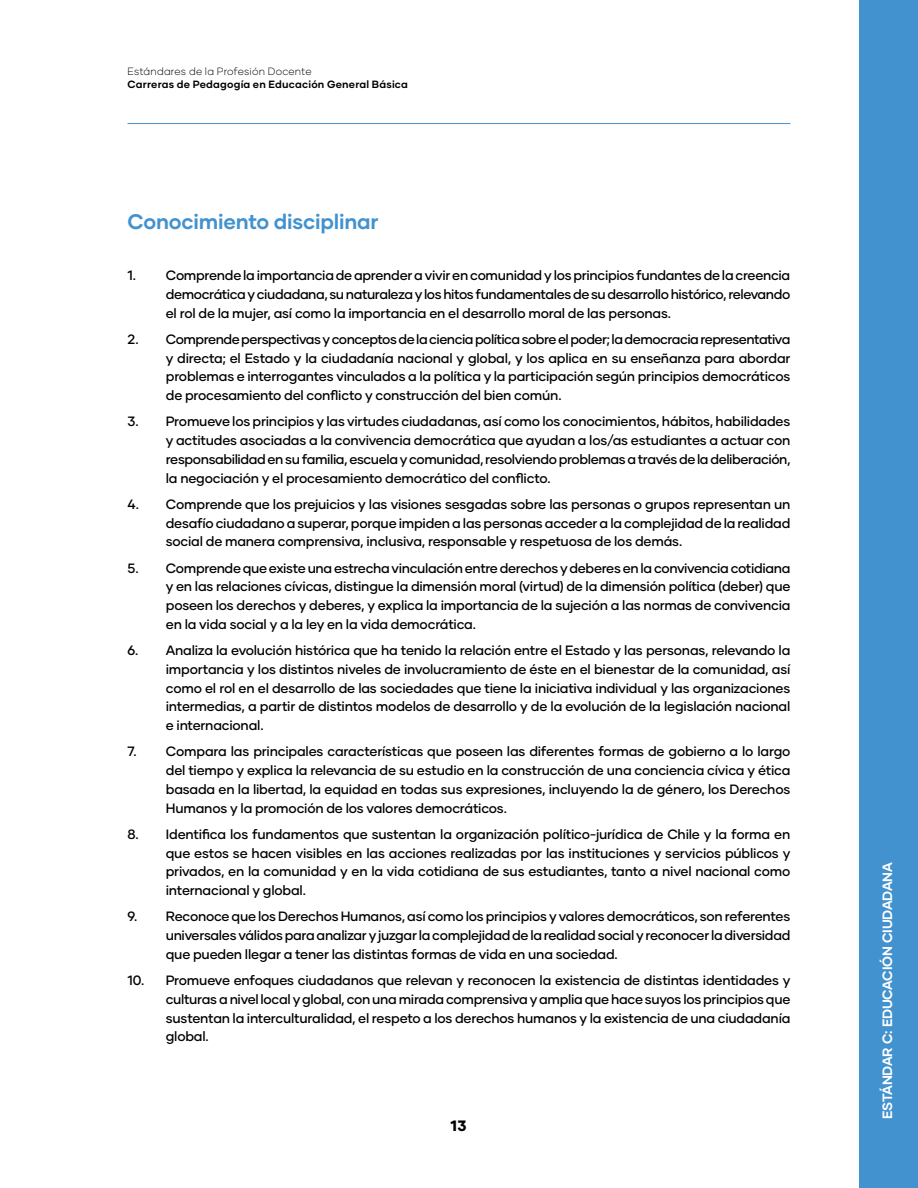
<style>
.page{position:relative;width:918px;height:1188px;background:#fff}
.page>*{position:absolute;margin:0;border:0;box-sizing:border-box;transform-origin:0 0}
.t1{font:700 21px "Gilmer";letter-spacing:-.01em;color:#4292cf}
.t2{font:800 15px "Gilmer";color:#000}
.t3{font:500 13.5px/18.8px "Gilmer";letter-spacing:-.015em;color:#000;text-align:justify}
.t4{font:700 13.5px "Gilmer";letter-spacing:-.01em;color:#fff}
.t5{font:700 10.5px "Gilmer";letter-spacing:.02em;color:#000}
.t6{font:300 10.5px "Gilmer";letter-spacing:.015em;color:#000}
</style>
<div class="page">
<hr style="left:128px;top:123px;width:662px;height:1px;background:#4292cf">
<div style="left:859px;top:0;width:59px;height:1188px;background:#4292cf"></div>
<p class="t6" style="left:128px;top:64px;width:186px">Estándares de la Profesión Docente</p>
<p class="t5" style="left:128px;top:78px;width:282px">Carreras de Pedagogía en Educación General Básica</p>
<h1 class="t1" style="left:128px;top:209px;width:253px">Conocimiento disciplinar</h1>
<p class="t3" style="left:166px;top:266px;width:626px;text-indent:-38px">1. Comprende la importancia de aprender a vivir en comunidad y los principios fundantes de la creencia democrática y ciudadana, su naturaleza y los hitos fundamentales de su desarrollo histórico, relevando el rol de la mujer, así como la importancia en el desarrollo moral de las personas.</p>
<p class="t3" style="left:166px;top:330px;width:626px;text-indent:-38px">2. Comprende perspectivas y conceptos de la ciencia política sobre el poder; la democracia representativa y directa; el Estado y la ciudadanía nacional y global, y los aplica en su enseñanza para abordar problemas e interrogantes vinculados a la política y la participación según principios democráticos de procesamiento del conflicto y construcción del bien común.</p>
<p class="t3" style="left:166px;top:412px;width:626px;text-indent:-38px">3. Promueve los principios y las virtudes ciudadanas, así como los conocimientos, hábitos, habilidades y actitudes asociadas a la convivencia democrática que ayudan a los/as estudiantes a actuar con responsabilidad en su familia, escuela y comunidad, resolviendo problemas a través de la deliberación, la negociación y el procesamiento democrático del conflicto.</p>
<p class="t3" style="left:166px;top:495px;width:626px;text-indent:-38px">4. Comprende que los prejuicios y las visiones sesgadas sobre las personas o grupos representan un desafío ciudadano a superar, porque impiden a las personas acceder a la complejidad de la realidad social de manera comprensiva, inclusiva, responsable y respetuosa de los demás.</p>
<p class="t3" style="left:166px;top:558px;width:626px;text-indent:-38px">5. Comprende que existe una estrecha vinculación entre derechos y deberes en la convivencia cotidiana y en las relaciones cívicas, distingue la dimensión moral (virtud) de la dimensión política (deber) que poseen los derechos y deberes, y explica la importancia de la sujeción a las normas de convivencia en la vida social y a la ley en la vida democrática.</p>
<p class="t3" style="left:166px;top:641px;width:626px;text-indent:-38px">6. Analiza la evolución histórica que ha tenido la relación entre el Estado y las personas, relevando la importancia y los distintos niveles de involucramiento de éste en el bienestar de la comunidad, así como el rol en el desarrollo de las sociedades que tiene la iniciativa individual y las organizaciones intermedias, a partir de distintos modelos de desarrollo y de la evolución de la legislación nacional e internacional.</p>
<p class="t3" style="left:166px;top:742px;width:626px;text-indent:-38px">7. Compara las principales características que poseen las diferentes formas de gobierno a lo largo del tiempo y explica la relevancia de su estudio en la construcción de una conciencia cívica y ética basada en la libertad, la equidad en todas sus expresiones, incluyendo la de género, los Derechos Humanos y la promoción de los valores democráticos.</p>
<p class="t3" style="left:166px;top:825px;width:626px;text-indent:-38px">8. Identifica los fundamentos que sustentan la organización político-jurídica de Chile y la forma en que estos se hacen visibles en las acciones realizadas por las instituciones y servicios públicos y privados, en la comunidad y en la vida cotidiana de sus estudiantes, tanto a nivel nacional como internacional y global.</p>
<p class="t3" style="left:166px;top:907px;width:626px;text-indent:-38px">9. Reconoce que los Derechos Humanos, así como los principios y valores democráticos, son referentes universales válidos para analizar y juzgar la complejidad de la realidad social y reconocer la diversidad que pueden llegar a tener las distintas formas de vida en una sociedad.</p>
<p class="t3" style="left:166px;top:971px;width:626px;text-indent:-38px">10. Promueve enfoques ciudadanos que relevan y reconocen la existencia de distintas identidades y culturas a nivel local y global, con una mirada comprensiva y amplia que hace suyos los principios que sustentan la interculturalidad, el respeto a los derechos humanos y la existencia de una ciudadanía global.</p>
<p class="t2" style="left:450px;top:1116px;width:18px">13</p>
<p class="t4" style="left:879px;top:1119px;width:258px;rotate:-90deg">ESTÁNDAR C: EDUCACIÓN CIUDADANA</p>
</div>
